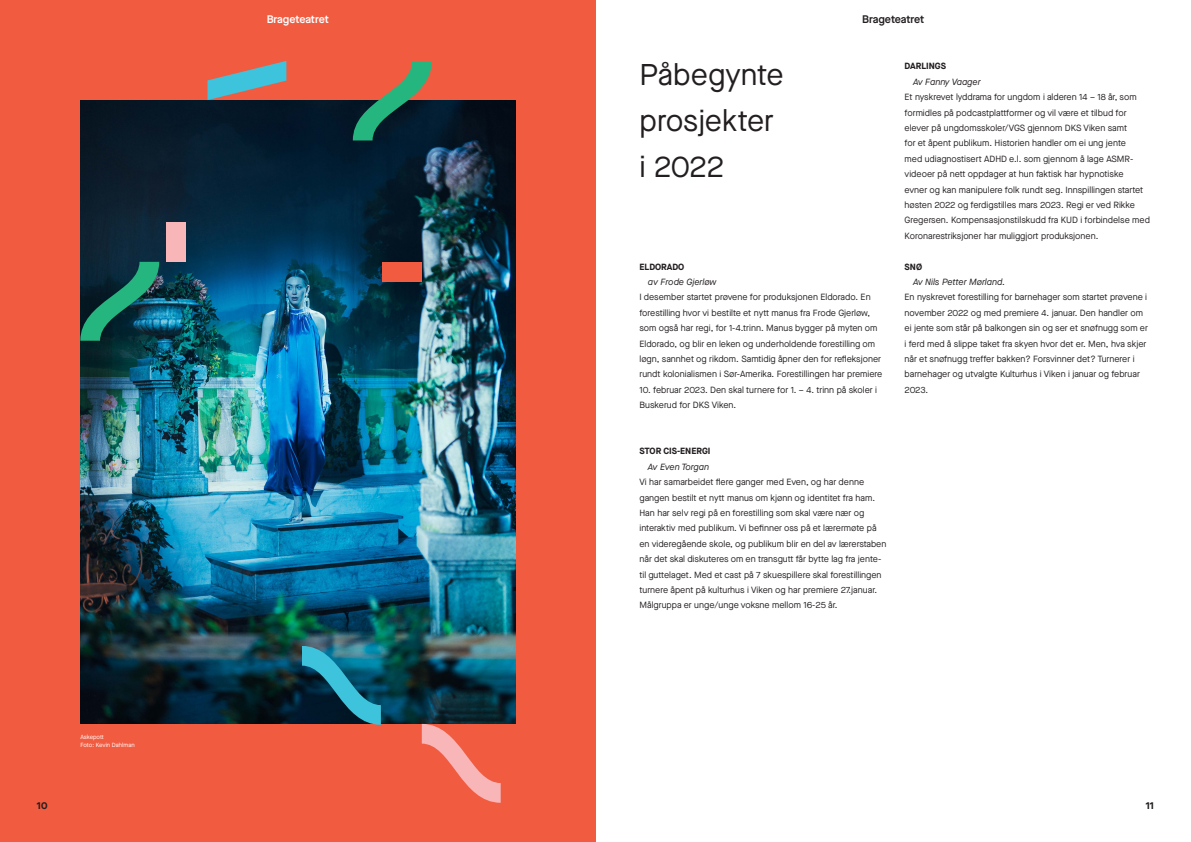
<style>
.page{position:relative;width:1191px;height:842px;background:#fff}
.page>*{position:absolute;margin:0;border:0;box-sizing:border-box;transform-origin:0 0}
.t1{font:30px "Maison Neue";color:#231f20}
.t2{font:600 11px "Maison Neue";letter-spacing:-.01em;color:#fff}
.t3{font:600 11px "Maison Neue";letter-spacing:-.01em;color:#231f20}
.t4{font:700 10px "Maison Neue";color:#231f20}
.t5{font:9px/15.4px "Maison Neue";color:#231f20}
.t6{font:italic 9px "Maison Neue";color:#231f20}
.t7{font:700 9px "Maison Neue";color:#231f20}
.t8{font:italic 9px "Maison Neue";letter-spacing:-.02em;color:#231f20}
.t9{font:6px "Maison Neue";color:#fff}
</style>
<div class="page">
<div style="left:0;top:0;width:595px;height:842px;background:#f15b40"></div>
<img style="left:80px;top:100px;width:435px;height:624px">
<div style="left:167px;top:222px;width:19px;height:40px;background:#f8b6b9"></div>
<div style="left:382px;top:262px;width:40px;height:20px;background:#f15b40"></div>
<svg style="left:353px;top:62px;width:79px;height:78px"></svg>
<svg style="left:80px;top:262px;width:79px;height:79px;background:#125752"></svg>
<svg style="left:302px;top:646px;width:79px;height:79px;background:#1b6a80"></svg>
<svg style="left:422px;top:724px;width:79px;height:79px"></svg>
<svg style="left:207px;top:61px;width:79px;height:39px"></svg>
<p class="t2" style="left:267px;top:12px;width:64px">Brageteatret</p>
<p class="t3" style="left:862px;top:12px;width:64px">Brageteatret</p>
<p class="t9" style="left:80px;top:733px;width:25px">Askepott</p>
<p class="t9" style="left:80px;top:741px;width:56px">Foto: Kevin Dahlman</p>
<p class="t1" style="left:639px;top:54px;width:146px">Påbegynte</p>
<p class="t1" style="left:639px;top:100px;width:136px">prosjekter</p>
<p class="t1" style="left:639px;top:147px;width:86px">i 2022</p>
<p class="t7" style="left:639px;top:260px;width:46px">ELDORADO</p>
<p class="t6" style="left:648px;top:276px;width:70px">av Frode Gjerløw</p>
<p class="t5" style="left:639px;top:289px;width:244px">I desember startet prøvene for produksjonen Eldorado. En forestilling hvor vi bestilte et nytt manus fra Frode Gjerløw, som også har regi, for 1-4.trinn. Manus bygger på myten om Eldorado, og blir en leken og underholdende forestilling om løgn, sannhet og rikdom. Samtidig åpner den for refleksjoner rundt kolonialismen i Sør-Amerika. Forestillingen har premiere</p>
<p class="t5" style="left:639px;top:382px;width:239px">10. februar 2023. Den skal turnere for 1. – 4. trinn på skoler i<br>Buskerud for DKS Viken.</p>
<p class="t7" style="left:639px;top:445px;width:72px">STOR CIS-ENERGI</p>
<p class="t8" style="left:648px;top:461px;width:63px">Av Even Torgan</p>
<p class="t5" style="left:639px;top:474px;width:248px">Vi har samarbeidet flere ganger med Even, og har denne gangen bestilt et nytt manus om kjønn og identitet fra ham.<br>Han har selv regi på en forestilling som skal være nær og interaktiv med publikum. Vi befinner oss på et lærermøte på en videregående skole, og publikum blir en del av lærerstaben når det skal diskuteres om en transgutt får bytte lag fra jente&shy;til guttelaget. Med et cast på 7 skuespillere skal forestillingen turnere åpent på kulturhus i Viken og har premiere 27.januar.<br>Målgruppa er unge/unge voksne mellom 16-25 år.</p>
<p class="t7" style="left:904px;top:60px;width:43px">DARLINGS</p>
<p class="t6" style="left:913px;top:76px;width:69px">Av Fanny Vaager</p>
<p class="t5" style="left:904px;top:89px;width:247px">Et nyskrevet lyddrama for ungdom i alderen 14 – 18 år, som formidles på podcastplattformer og vil være et tilbud for elever på ungdomsskoler/VGS gjennom DKS Viken samt<br>for et åpent publikum. Historien handler om ei ung jente<br>med udiagnostisert ADHD e.l. som gjennom å lage ASMR&shy;videoer på nett oppdager at hun faktisk har hypnotiske<br>evner og kan manipulere folk rundt seg. Innspillingen startet høsten 2022 og ferdigstilles mars 2023. Regi er ved Rikke Gregersen. Kompensasjonstilskudd fra KUD i forbindelse med Koronarestriksjoner har muliggjort produksjonen.</p>
<p class="t7" style="left:904px;top:260px;width:19px">SNØ</p>
<p class="t6" style="left:913px;top:276px;width:94px">Av Nils Petter Mørland.</p>
<p class="t5" style="left:904px;top:289px;width:245px">En nyskrevet forestilling for barnehager som startet prøvene i november 2022 og med premiere 4. januar. Den handler om ei jente som står på balkongen sin og ser et snøfnugg som er i ferd med å slippe taket fra skyen hvor det er. Men, hva skjer når et snøfnugg treffer bakken? Forsvinner det? Turnerer i barnehager og utvalgte Kulturhus i Viken i januar og februar 2023.</p>
<p class="t4" style="left:37px;top:798px;width:12px">10</p>
<p class="t4" style="left:1146px;top:798px;width:10px">11</p>
</div>
